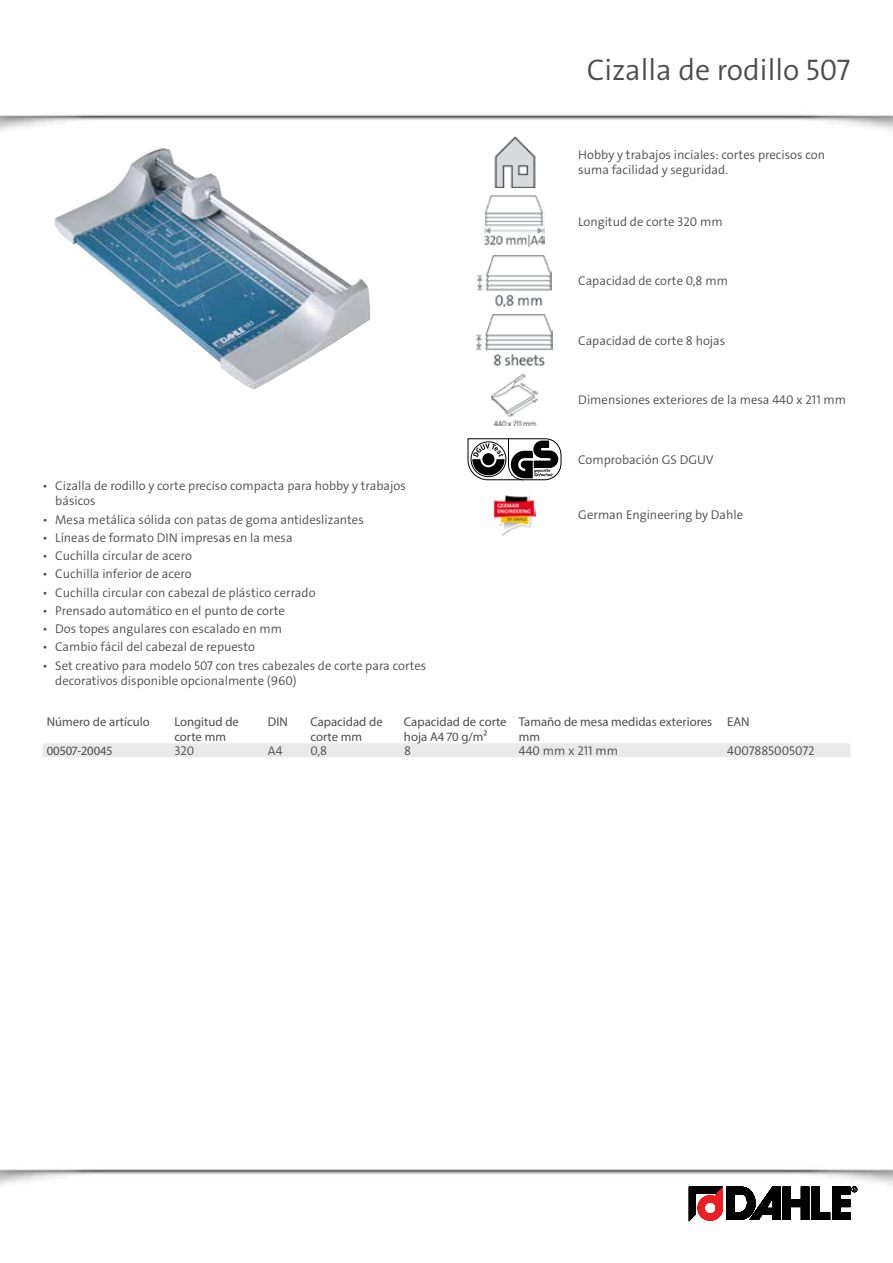
<style>
.page{position:relative;width:893px;height:1263px;background:#fff}
.page>*{position:absolute;margin:0;border:0;box-sizing:border-box;transform-origin:0 0}
.t1{font:300 30px "The Sans Os F";color:#4d4d4f}
.t2{font:300 12.75px/15.3px "The Sans Os F";color:#4d4d4f}
.t3{font:12.75px/15.3px "Myriad Pro";color:#4d4d4f}
</style>
<div class="page">
<img style="left:0;top:114px;width:893px;height:17px">
<img style="left:0;top:1169px;width:893px;height:47px">
<svg style="left:689px;top:1186px;width:168px;height:35px"></svg>
<img style="left:55px;top:148px;width:315px;height:241px">
<img style="left:494px;top:136px;width:42px;height:51px">
<img style="left:485px;top:196px;width:59px;height:51px">
<img style="left:477px;top:255px;width:75px;height:51px">
<img style="left:477px;top:315px;width:75px;height:51px">
<img style="left:492px;top:374px;width:45px;height:51px">
<svg style="left:468px;top:438px;width:93px;height:42px"></svg>
<img style="left:493px;top:495px;width:43px;height:41px">
<div style="left:43px;top:743px;width:807px;height:14px;background:#e9e9ea"></div>
<h1 class="t1" style="left:587px;top:50px;width:265px">Cizalla de rodillo 507</h1>
<p class="t2" style="left:578px;top:147px;width:248px">Hobby y trabajos inciales: cortes precisos con suma facilidad y seguridad.</p>
<p class="t2" style="left:578px;top:214px;width:146px">Longitud de corte 320 mm</p>
<p class="t2" style="left:578px;top:273px;width:151px">Capacidad de corte 0,8 mm</p>
<p class="t2" style="left:578px;top:333px;width:149px">Capacidad de corte 8 hojas</p>
<p class="t2" style="left:578px;top:393px;width:269px">Dimensiones exteriores de la mesa 440 x 211 mm</p>
<p class="t2" style="left:55px;top:478px;width:352px;text-indent:-13px">• Cizalla de rodillo y corte preciso compacta para hobby y trabajos básicos</p>
<p class="t2" style="left:43px;top:512px;width:323px">• Mesa metálica sólida con patas de goma antideslizantes</p>
<p class="t2" style="left:43px;top:530px;width:252px">• Líneas de formato DIN impresas en la mesa</p>
<p class="t2" style="left:43px;top:548px;width:151px">• Cuchilla circular de acero</p>
<p class="t2" style="left:43px;top:566px;width:151px">• Cuchilla inferior de acero</p>
<p class="t2" style="left:43px;top:585px;width:275px">• Cuchilla circular con cabezal de plástico cerrado</p>
<p class="t2" style="left:43px;top:603px;width:244px">• Prensado automático en el punto de corte</p>
<p class="t2" style="left:43px;top:621px;width:241px">• Dos topes angulares con escalado en mm</p>
<p class="t2" style="left:43px;top:640px;width:214px">• Cambio fácil del cabezal de repuesto</p>
<p class="t2" style="left:55px;top:658px;width:373px;text-indent:-13px">• Set creativo para modelo 507 con tres cabezales de corte para cortes decorativos disponible opcionalmente (960)</p>
<p class="t2" style="left:578px;top:452px;width:137px">Comprobación GS DGUV</p>
<p class="t2" style="left:578px;top:507px;width:166px">German Engineering by Dahle</p>
<p class="t3" style="left:47px;top:714px;width:105px">Número de artículo</p>
<p class="t3" style="left:174px;top:714px;width:66px">Longitud de corte mm</p>
<p class="t3" style="left:268px;top:714px;width:21px">DIN</p>
<p class="t3" style="left:310px;top:714px;width:74px">Capacidad de corte mm</p>
<p class="t3" style="left:404px;top:714px;width:104px">Capacidad de corte hoja A4 70 g/m²</p>
<p class="t3" style="left:519px;top:714px;width:195px">Tamaño de mesa medidas exteriores mm</p>
<p class="t3" style="left:727px;top:714px;width:24px">EAN</p>
<p class="t3" style="left:47px;top:743px;width:67px">00507-20045</p>
<p class="t2" style="left:174px;top:743px;width:22px">320</p>
<p class="t2" style="left:268px;top:743px;width:16px">A4</p>
<p class="t2" style="left:310px;top:743px;width:18px">0,8</p>
<p class="t2" style="left:404px;top:743px;width:8px">8</p>
<p class="t2" style="left:519px;top:743px;width:101px">440 mm x 211 mm</p>
<p class="t2" style="left:727px;top:743px;width:89px">4007885005072</p>
</div>
